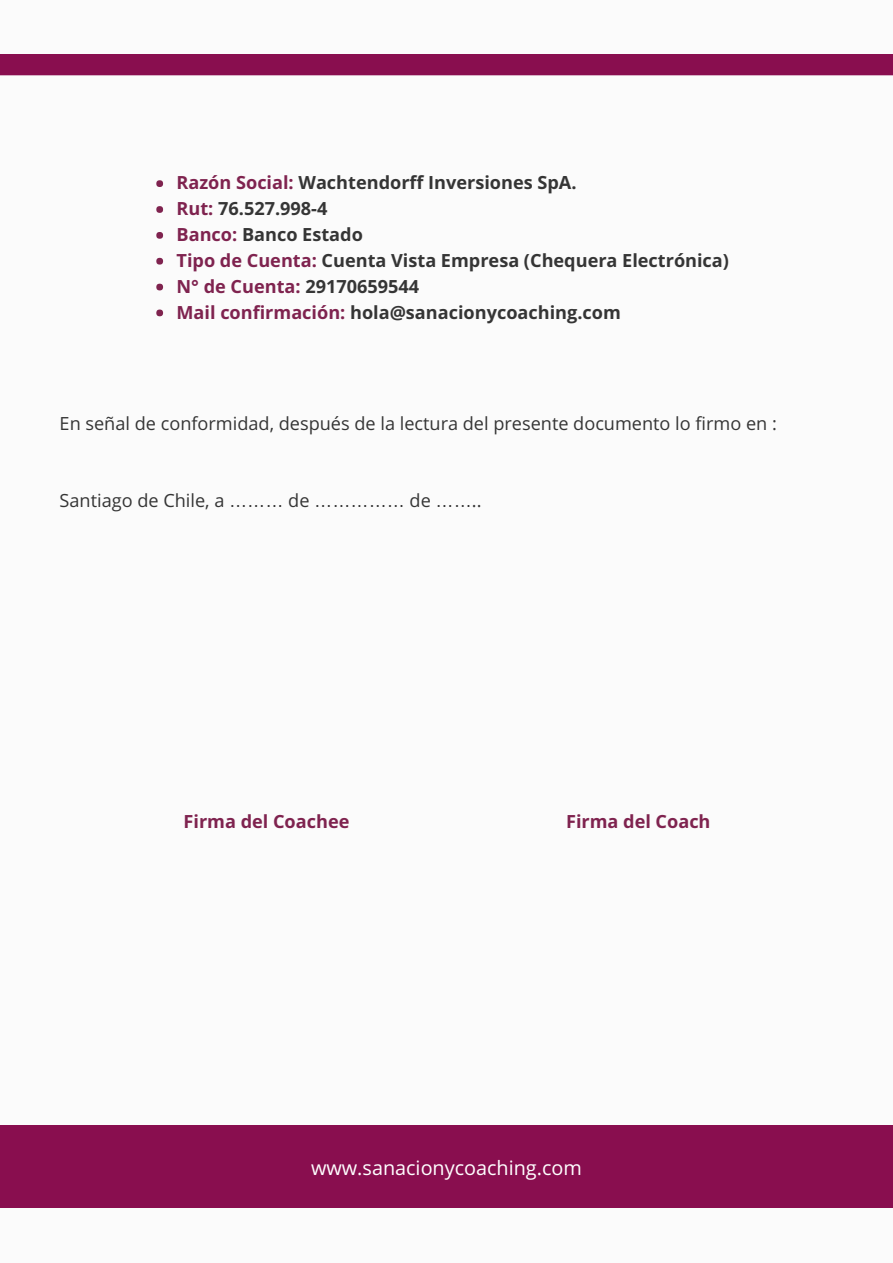
<style>
.page{position:relative;width:893px;height:1263px;background:#fff}
.page>*{position:absolute;margin:0;border:0;box-sizing:border-box;transform-origin:0 0}
.t1{font:19.8px "Open Sans";color:#fff}
.t2{font:700 18.15px/25.8px "Open Sans";color:#353535}
.t3{font:18.15px "Open Sans";color:#353535}
.t4{font:700 18.15px "Open Sans";color:#7f234f}
.s1{color:#7f234f}
.s2{font-family:"Liberation Sans"}
</style>
<div class="page">
<div style="left:0;top:0;width:892px;height:1262px;background:#fbfbfb"></div>
<div style="left:0;top:1125px;width:892px;height:82px;background:#890e4f"></div>
<div style="left:0;top:54px;width:892px;height:21px;background:#890e4f"></div>
<div style="left:156px;top:180px;width:7px;height:7px;background:#7f234f;border-radius:50%"></div>
<div style="left:156px;top:206px;width:7px;height:7px;background:#7f234f;border-radius:50%"></div>
<div style="left:156px;top:232px;width:7px;height:7px;background:#7f234f;border-radius:50%"></div>
<div style="left:156px;top:258px;width:7px;height:7px;background:#7f234f;border-radius:50%"></div>
<div style="left:156px;top:284px;width:7px;height:6px;background:#7f234f;border-radius:50%"></div>
<div style="left:156px;top:310px;width:7px;height:6px;background:#7f234f;border-radius:50%"></div>
<p class="t2" style="left:176px;top:169px;width:554px"><span class="s1">Razón Social:</span> Wachtendorff Inversiones SpA.<br><span class="s1">Rut:</span> 76.527.998-4<br><span class="s1">Banco:</span> Banco Estado<br><span class="s1">Tipo de Cuenta:</span> Cuenta Vista Empresa (Chequera Electrónica)<br><span class="s1">N° de Cuenta:</span> 29170659544<br><span class="s1">Mail confirmación:</span> hola@sanacionycoaching.com</p>
<p class="t3" style="left:60px;top:410px;width:718px">En señal de conformidad, después de la lectura del presente documento lo firmo en :</p>
<p class="t3" style="left:60px;top:488px;width:423px">Santiago de Chile, a <span class="s2">………</span> de <span class="s2">……………</span> de <span class="s2">……</span>..</p>
<p class="t4" style="left:183px;top:808px;width:167px">Firma del Coachee</p>
<p class="t4" style="left:566px;top:808px;width:146px">Firma del Coach</p>
<p class="t1" style="left:311px;top:1154px;width:272px">www.sanacionycoaching.com</p>
</div>
